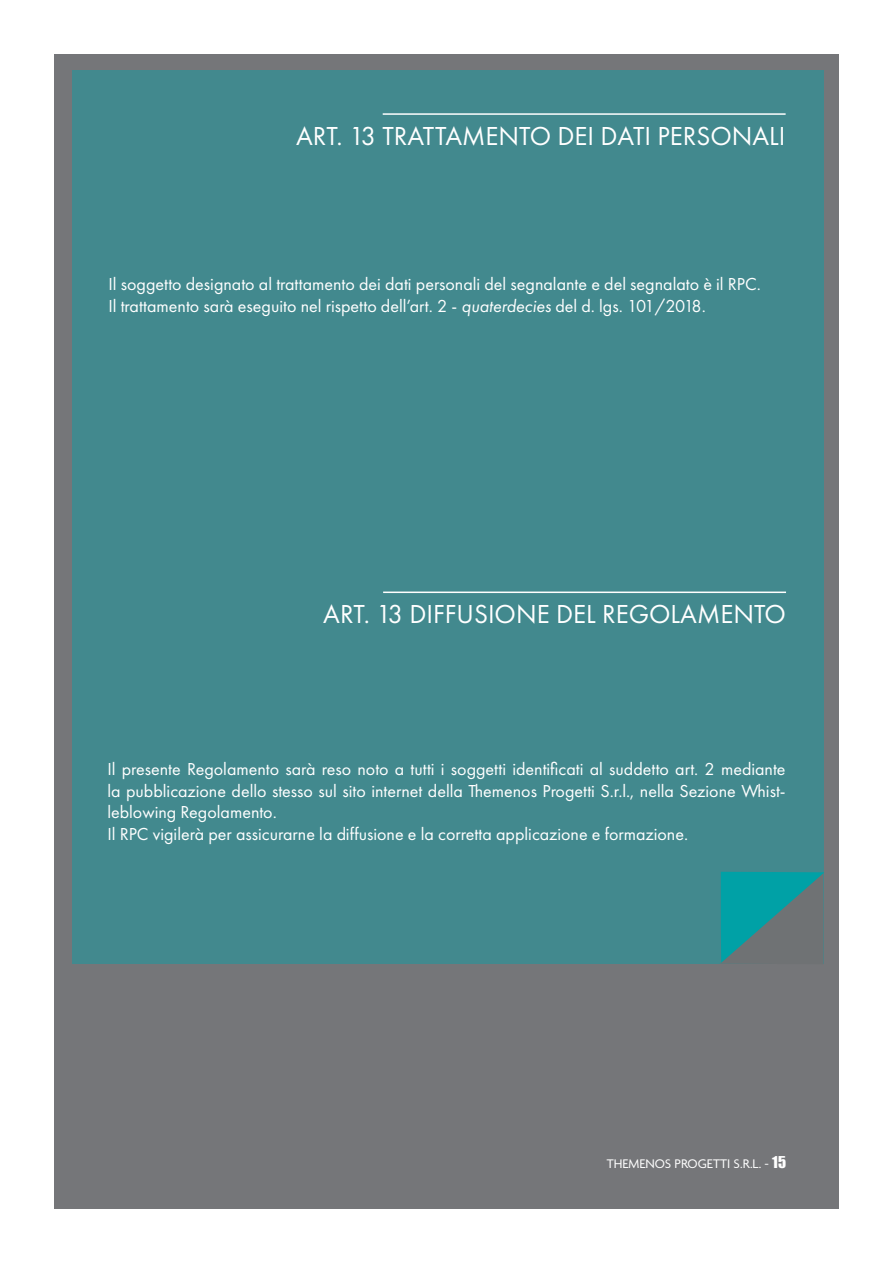
<style>
.page{position:relative;width:893px;height:1263px;background:#fff}
.page>*{position:absolute;margin:0;border:0;box-sizing:border-box;transform-origin:0 0}
.Stile_di_paragrafo_3{font:27px "Futura PT";color:#fff}
.t1{font:18px/21.6px "Futura PT";color:#fff;text-align:justify}
.t2{font:13.5px "Agenda";color:#fff}
.s1{font-style:italic}
.s2{font-family:"Impact";font-size:15px}
</style>
<div class="page">
<div style="left:54px;top:54px;width:785px;height:1155px;background:#757679"></div>
<div style="left:72px;top:70px;width:751px;height:893px;background:#42898e"></div>
<hr style="left:383px;top:113px;width:403px;height:2px;background:#fff">
<svg style="left:720px;top:872px;width:104px;height:92px"></svg>
<hr style="left:383px;top:591px;width:403px;height:2px;background:#fff">
<p class="Stile_di_paragrafo_3" style="left:296px;top:120px;width:491px">ART. 13 TRATTAMENTO DEI DATI PERSONALI</p>
<p class="t1" style="left:108px;top:273px;width:654px">Il soggetto designato al trattamento dei dati personali del segnalante e del segnalato è il RPC.</p>
<p class="t1" style="left:108px;top:295px;width:599px">Il trattamento sarà eseguito nel rispetto dell’art. 2 - <span class="s1">quaterdecies</span> del d. lgs. 101/2018.</p>
<p class="Stile_di_paragrafo_3" style="left:323px;top:598px;width:464px">ART. 13 DIFFUSIONE DEL REGOLAMENTO</p>
<p class="t1" style="left:107px;top:758px;width:680px">Il presente Regolamento sarà reso noto a tutti i soggetti identificati al suddetto art. 2 mediante la pubblicazione dello stesso sul sito internet della Themenos Progetti S.r.l., nella Sezione Whist&shy;leblowing Regolamento.</p>
<p class="t1" style="left:107px;top:823px;width:582px">Il RPC vigilerà per assicurarne la diffusione e la corretta applicazione e formazione.</p>
<p class="t2" style="left:607px;top:1157px;width:181px">THEMENOS PROGETTI S.R.L. - <span class="s2">15</span></p>
</div>
